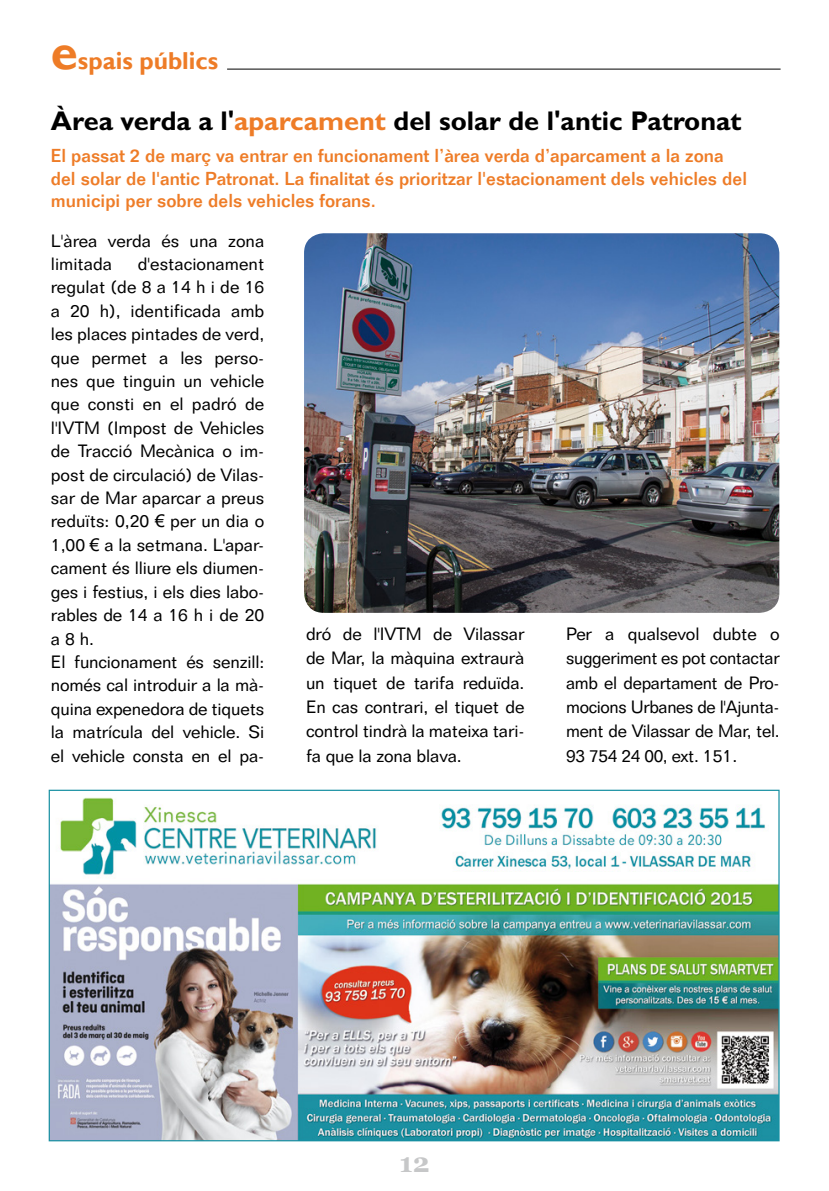
<style>
.page{position:relative;width:829px;height:1191px;background:#fff}
.page>*{position:absolute;margin:0;border:0;box-sizing:border-box;transform-origin:0 0}
.t1{font:700 27.12px "Gill Sans";color:#000}
.t2{font:700 26.95px "Georgia";color:#c6c7c8}
.t3{font:700 24.5px "Gill Sans";color:#ee7c27}
.t4{font:500 18.38px/22.8px "Folio";color:#ee7c27}
.t5{font:17.5px/23.4px "Folio BT";letter-spacing:-.01em;color:#000}
.s1{font-size:49px}
.s2{color:#ee7c27}
.s3{font-family:"Arial"}
</style>
<div class="page">
<hr style="left:227px;top:69px;width:553px;height:1px;background:#000">
<img style="left:304px;top:233px;width:475px;height:380px">
<img style="left:51px;top:797px;width:726px;height:342px">
<h3 class="t3" style="left:51px;top:46px;width:169px"><span class="s1">e</span>spais públics</h3>
<h1 class="t1" style="left:51px;top:105px;width:692px">Àrea verda a l'<span class="s2">aparcament</span> del solar de l'antic Patronat</h1>
<p class="t4" style="left:51px;top:144px;width:697px">El passat 2 de març va entrar en funcionament l’àrea verda d’aparcament a la zona del solar de l'antic Patronat. La finalitat és prioritzar l'estacionament dels vehicles del municipi per sobre dels vehicles forans.</p>
<p class="t5" style="left:51px;top:228px;width:215px">L'àrea verda és una zona limitada</p>
<p class="t5" style="left:51px;top:252px;width:215px;text-indent:87px">d'estacionament regulat (de 8 a 14 h i de 16 a 20 h), identificada amb les places pintades de verd, que permet a les perso&shy;nes que tinguin un vehicle que consti en el padró de l'IVTM (Impost de Vehicles de Tracció Mecànica o im&shy;post de circulació) de Vilas&shy;sar de Mar aparcar a preus reduïts: 0,20 <span class="s3">€</span> per un dia o<br>1,00 <span class="s3">€</span> a la setmana. L'apar&shy;cament és lliure els diumen&shy;ges i festius, i els dies labo&shy;rables de 14 a 16 h i de 20 a 8 h.<br>El funcionament és senzill: només cal introduir a la mà&shy;quina expenedora de tiquets la matrícula del vehicle. Si el vehicle consta en el pa-</p>
<p class="t5" style="left:306px;top:621px;width:220px;line-height:24.3px;text-align:justify">dró de l'IVTM de Vilassar de Mar, la màquina extraurà un tiquet de tarifa reduïda.<br>En cas contrari, el tiquet de control tindrà la mateixa tari&shy;fa que la zona blava.</p>
<p class="t5" style="left:566px;top:621px;width:215px;line-height:24.3px;text-align:justify">Per a qualsevol dubte o suggeriment es pot contactar amb el departament de Pro&shy;mocions Urbanes de l'Ajunta&shy;ment de Vilassar de Mar, tel.<br>93 754 24 00, ext. 151.</p>
<h2 class="t2" style="left:399px;top:1145px;width:32px">12</h2>
</div>
